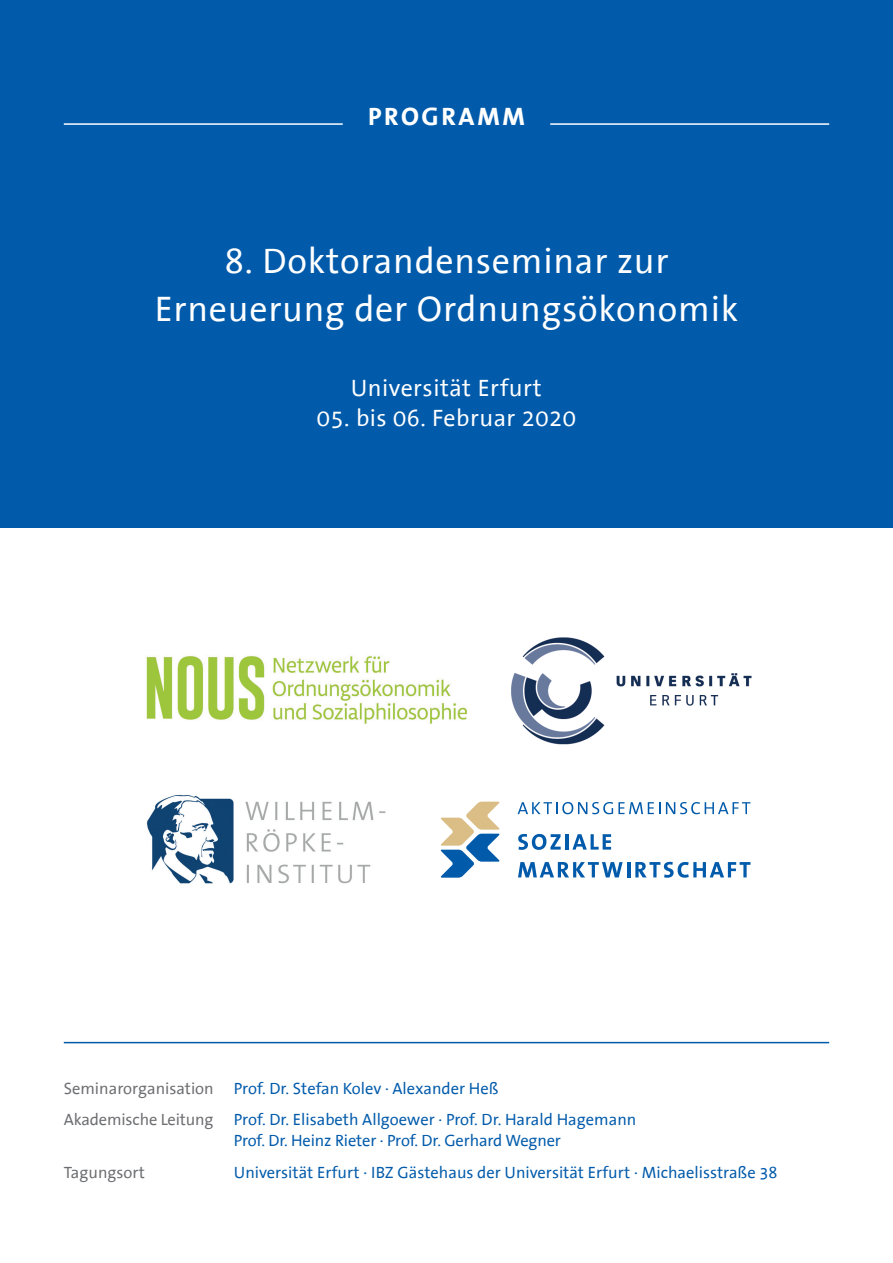
<style>
.page{position:relative;width:893px;height:1263px;background:#fff}
.page>*{position:absolute;margin:0;border:0;box-sizing:border-box;transform-origin:0 0}
.t1{font:36px/48px "The Sans Office";letter-spacing:.02em;color:#fff;text-align:center}
.t2{font:700 25.5px "The Sans Office";letter-spacing:.1em;color:#fff}
.t3{font:24px "The Sans Office";letter-spacing:.02em;color:#fff}
.t4{font:16.5px/31.5px "The Sans Office";color:#015aaa}
.t5{font:16.5px "The Sans Office";color:#6c6d70}
.s1{color:#6c6d70}
</style>
<div class="page">
<div style="left:0;top:0;width:893px;height:527px;background:#015aaa"></div>
<hr style="left:64px;top:123px;width:279px;height:2px;background:#fff">
<hr style="left:550px;top:123px;width:279px;height:2px;background:#fff">
<hr style="left:64px;top:1042px;width:765px;height:1px;background:#015aaa">
<svg style="left:440px;top:802px;width:60px;height:76px"></svg>
<svg style="left:518px;top:802px;width:142px;height:12px"></svg>
<svg style="left:666px;top:802px;width:84px;height:12px"></svg>
<svg style="left:518px;top:834px;width:43px;height:16px"></svg>
<hr style="left:565px;top:834px;width:4px;height:15px;background:#015aaa">
<svg style="left:572px;top:834px;width:39px;height:15px"></svg>
<svg style="left:518px;top:862px;width:105px;height:15px"></svg>
<hr style="left:627px;top:862px;width:3px;height:15px;background:#015aaa">
<svg style="left:635px;top:862px;width:115px;height:16px"></svg>
<img style="left:147px;top:795px;width:239px;height:89px">
<img style="left:146px;top:656px;width:322px;height:68px">
<img style="left:511px;top:637px;width:241px;height:108px">
<h2 class="t2" style="left:368px;top:103px;width:158px">PROGRAMM</h2>
<h1 class="t1" style="left:155px;top:238px;width:585px">8. Doktorandenseminar zur<br>Erneuerung der Ordnungsökonomik</h1>
<h3 class="t3" style="left:351px;top:376px;width:192px">Universität Erfurt</h3>
<h3 class="t3" style="left:317px;top:406px;width:261px">05. bis 06. Februar 2020</h3>
<p class="t4" style="left:64px;top:1073px;width:574px"><span class="s1">Seminarorganisation</span> Prof. Dr. Stefan Kolev · Alexander Heß<br><span class="s1">Akademische Leitung</span> Prof. Dr. Elisabeth Allgoewer · Prof. Dr. Harald Hagemann</p>
<p class="t4" style="left:234px;top:1126px;width:329px">Prof. Dr. Heinz Rieter · Prof. Dr. Gerhard Wegner</p>
<p class="t5" style="left:64px;top:1164px;width:83px">Tagungsort</p>
<p class="t4" style="left:234px;top:1157px;width:545px">Universität Erfurt · IBZ Gästehaus der Universität Erfurt · Michaelisstraße 38</p>
</div>
